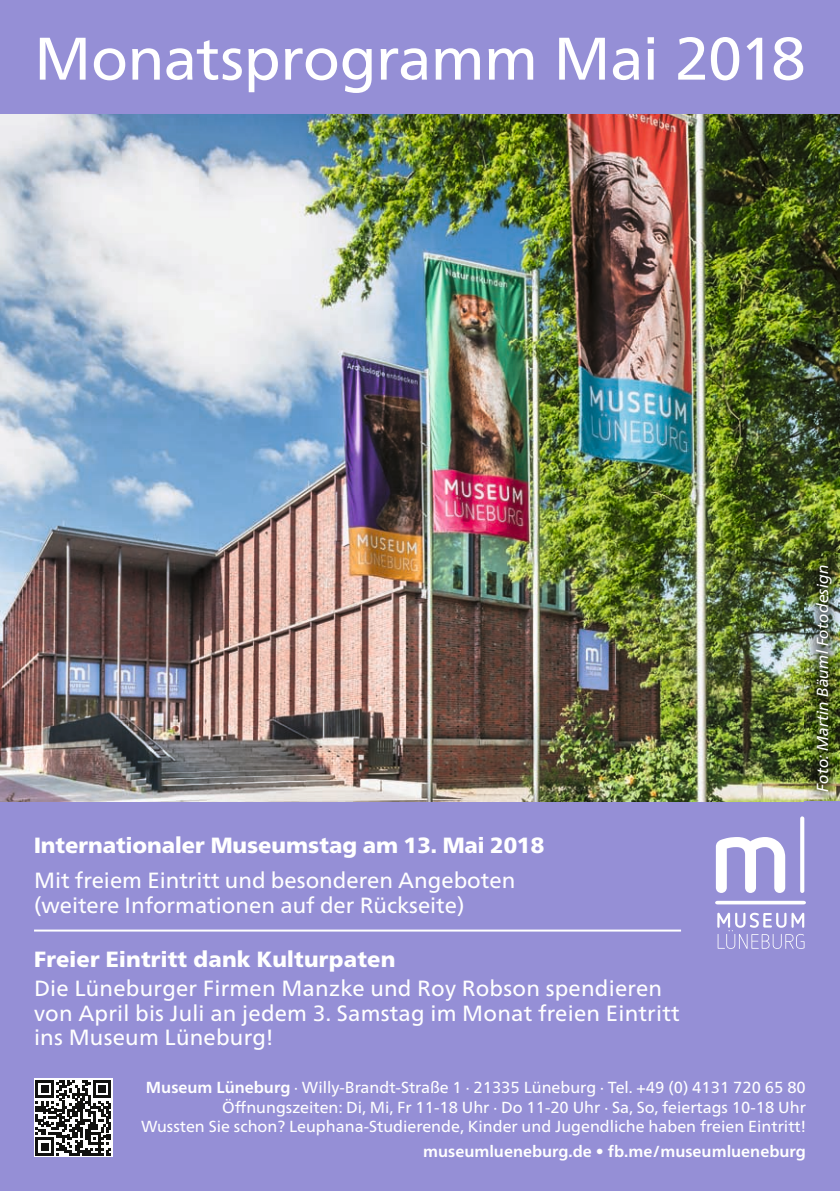
<style>
.page{position:relative;width:840px;height:1191px;background:#fff}
.page>*{position:absolute;margin:0;border:0;box-sizing:border-box;transform-origin:0 0}
.t1{font:60px "Frutiger Neue LT Pro";letter-spacing:-.015em;color:#fff}
.t2{font:22px/24.2px "Frutiger Neue LT Pro";letter-spacing:.01em;color:#fff}
.t3{font:900 22px "Frutiger Neue LT Pro";color:#fff}
.t4{font:16px/19.2px "Frutiger Neue LT Pro";color:#fff;text-align:right}
.t5{font:700 16px "Frutiger Neue LT Pro";color:#fff}
.t6{font:italic 16px "Frutiger Neue LT Pro";color:#fff}
.s1{font-weight:700}
</style>
<div class="page">
<img style="left:0;top:114px;width:839px;height:688px">
<div style="left:0;top:1047px;width:839px;height:144px;background:#958fd6"></div>
<div style="left:0;top:802px;width:839px;height:277px;background:#958fd6"></div>
<div style="left:0;top:0;width:839px;height:114px;background:#958fd6"></div>
<svg style="left:715px;top:837px;width:69px;height:56px"></svg>
<svg style="left:800px;top:816px;width:3px;height:77px"></svg>
<svg style="left:717px;top:912px;width:87px;height:37px"></svg>
<svg style="left:715px;top:900px;width:90px;height:4px"></svg>
<svg style="left:34px;top:1078px;width:79px;height:79px"></svg>
<svg style="left:36px;top:1080px;width:75px;height:75px;background:#757574"></svg>
<img style="left:803px;top:553px;width:36px;height:249px">
<hr style="left:34px;top:929px;width:646px;height:2px;background:#fff">
<h1 class="t1" style="left:34px;top:22px;width:772px">Monatsprogramm Mai 2018</h1>
<p class="t6" style="left:812px;top:791px;width:229px;rotate:-90deg">Foto: Martin Bäuml Fotodesign</p>
<h2 class="t3" style="left:34px;top:831px;width:511px">Internationaler Museumstag am 13. Mai 2018</h2>
<h2 class="t2" style="left:34px;top:868px;width:482px">Mit freiem Eintritt und besonderen Angeboten (weitere Informationen auf der Rückseite)</h2>
<h2 class="t3" style="left:34px;top:945px;width:362px">Freier Eintritt dank Kulturpaten</h2>
<h2 class="t2" style="left:34px;top:976px;width:646px">Die Lüneburger Firmen Manzke und Roy Robson spendieren von April bis Juli an jedem 3. Samstag im Monat freien Eintritt ins Museum Lüneburg!</h2>
<p class="t4" style="left:141px;top:1078px;width:666px"><span class="s1">Museum Lüneburg</span> · Willy-Brandt-Straße 1 · 21335 Lüneburg · Tel. +49 (0) 4131 720 65 80<br>Öffnungszeiten: Di, Mi, Fr 11-18 Uhr · Do 11-20 Uhr · Sa, So, feiertags 10-18 Uhr<br>Wussten Sie schon? Leuphana-Studierende, Kinder und Jugendliche haben freien Eintritt!</p>
<p class="t5" style="left:423px;top:1141px;width:384px">museumlueneburg.de • fb.me/museumlueneburg</p>
</div>
